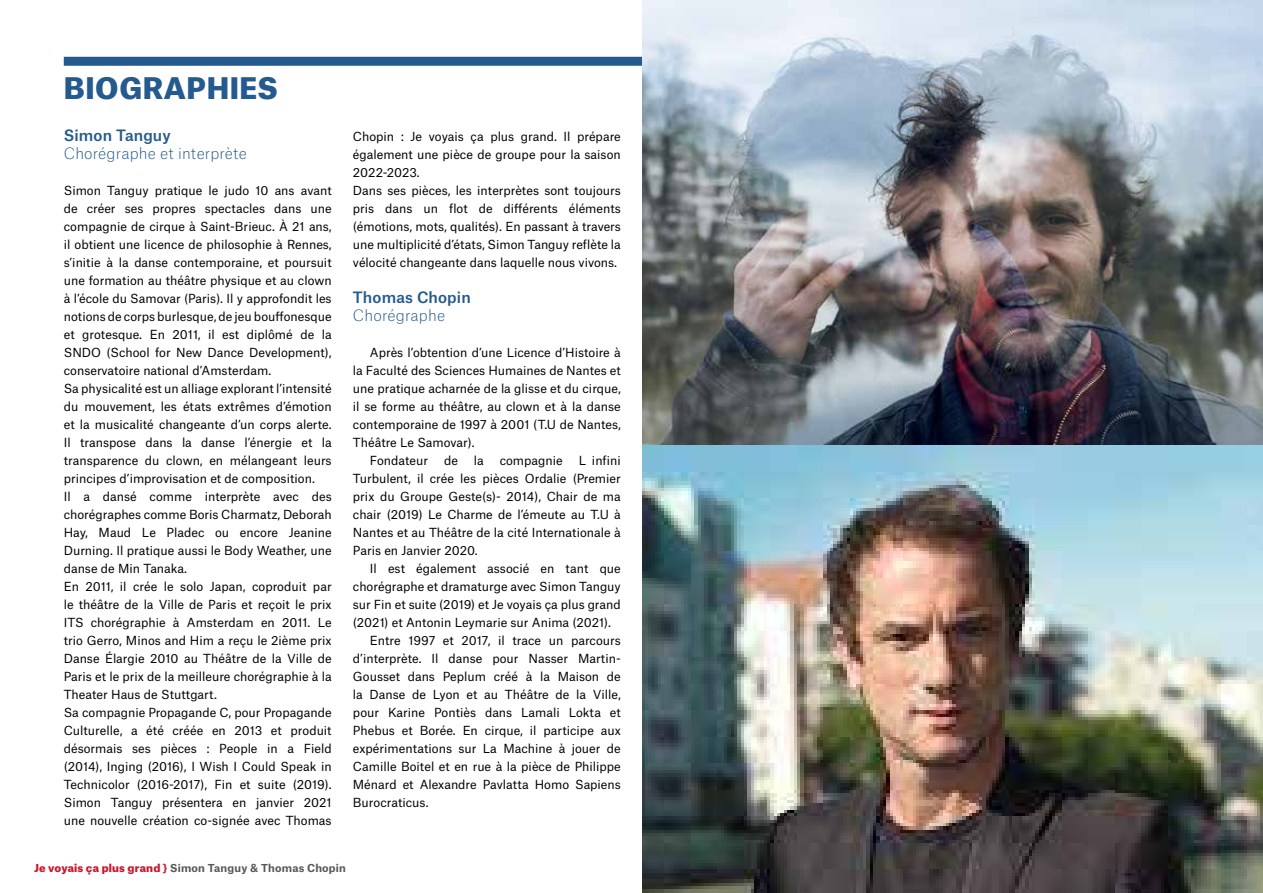
<style>
.page{position:relative;width:1263px;height:893px;background:#fff}
.page>*{position:absolute;margin:0;border:0;box-sizing:border-box;transform-origin:0 0}
.t1{font:900 28.5px "Atlas Grotesk";letter-spacing:.02em;color:#245a8d}
.t2{font:100 15px "Atlas Grotesk";letter-spacing:.01em;color:#245a8d}
.t3{font:500 15px "Atlas Grotesk";letter-spacing:.01em;color:#245a8d}
.t4{font:12px/18px "Atlas Grotesk";color:#000}
.t5{font:700 10.5px "Atlas Grotesk";letter-spacing:.02em;color:#575756}
.s1{font-weight:900;color:#c61a31}
</style>
<div class="page">
<div style="left:64px;top:57px;width:578px;height:9px;background:#245a8d"></div>
<img style="left:642px;top:0;width:621px;height:893px">
<h1 class="t1" style="left:64px;top:65px;width:215px">BIOGRAPHIES</h1>
<p class="t3" style="left:64px;top:123px;width:108px">Simon Tanguy</p>
<p class="t2" style="left:64px;top:142px;width:185px">Chorégraphe et interprète</p>
<p class="t4" style="left:64px;top:180px;width:269px">Simon Tanguy pratique le judo 10 ans avant de créer ses propres spectacles dans une compagnie de cirque à Saint-Brieuc. À 21 ans, il obtient une licence de philosophie à Rennes, s’initie à la danse contemporaine, et poursuit une formation au théâtre physique et au clown à l’école du Samovar (Paris). Il y approfondit les notions de corps burlesque, de jeu bouffonesque et grotesque. En 2011, il est diplômé de la SNDO (School for New Dance Development), conservatoire national d’Amsterdam.<br>Sa physicalité est un alliage explorant l’intensité du mouvement, les états extrêmes d’émotion et la musicalité changeante d’un corps alerte.<br>Il transpose dans la danse l’énergie et la transparence du clown, en mélangeant leurs principes d’improvisation et de composition.<br>Il a dansé comme interprète avec des chorégraphes comme Boris Charmatz, Deborah Hay, Maud Le Pladec ou encore Jeanine Durning. Il pratique aussi le Body Weather, une danse de Min Tanaka.<br>En 2011, il crée le solo Japan, coproduit par le théâtre de la Ville de Paris et reçoit le prix ITS chorégraphie à Amsterdam en 2011. Le trio Gerro, Minos and Him a reçu le 2ième prix Danse Élargie 2010 au Théâtre de la Ville de Paris et le prix de la meilleure chorégraphie à la Theater Haus de Stuttgart.<br>Sa compagnie Propagande C, pour Propagande Culturelle, a été créée en 2013 et produit désormais ses pièces : People in a Field (2014), Inging (2016), I Wish I Could Speak in Technicolor (2016-2017), Fin et suite (2019).<br>Simon Tanguy présentera en janvier 2021 une nouvelle création co-signée avec Thomas</p>
<p class="t4" style="left:353px;top:126px;width:269px">Chopin : Je voyais ça plus grand. Il prépare également une pièce de groupe pour la saison 2022-2023.<br>Dans ses pièces, les interprètes sont toujours pris dans un flot de différents éléments (émotions, mots, qualités). En passant à travers une multiplicité d’états, Simon Tanguy reflète la vélocité changeante dans laquelle nous vivons.</p>
<p class="t3" style="left:353px;top:285px;width:119px">Thomas Chopin</p>
<p class="t2" style="left:353px;top:304px;width:94px">Chorégraphe</p>
<p class="t4" style="left:370px;top:342px;width:252px">Après l’obtention d’une Licence d’Histoire à</p>
<p class="t4" style="left:353px;top:360px;width:269px">la Faculté des Sciences Humaines de Nantes et</p>
<p class="t4" style="left:353px;top:378px;width:269px">une pratique acharnée de la glisse et du cirque,</p>
<p class="t4" style="left:353px;top:396px;width:269px">il se forme au théâtre, au clown et à la danse</p>
<p class="t4" style="left:353px;top:414px;width:269px">contemporaine de 1997 à 2001 (T.U de Nantes,</p>
<p class="t4" style="left:353px;top:432px;width:123px">Théâtre Le Samovar).</p>
<p class="t4" style="left:370px;top:450px;width:60px">Fondateur</p>
<p class="t4" style="left:444px;top:450px;width:15px">de</p>
<p class="t4" style="left:474px;top:450px;width:11px">la</p>
<p class="t4" style="left:500px;top:450px;width:65px">compagnie</p>
<p class="t4" style="left:353px;top:450px;width:269px;text-align:justify;text-indent:226px">Lʼinfini Turbulent, il crée les pièces Ordalie (Premier prix du Groupe Geste(s)- 2014), Chair de ma chair (2019) Le Charme de l’émeute au T.U à Nantes et au Théâtre de la cité Internationale à Paris en Janvier 2020.</p>
<p class="t4" style="left:370px;top:558px;width:252px">Il est également associé en tant que</p>
<p class="t4" style="left:353px;top:576px;width:269px">chorégraphe et dramaturge avec Simon Tanguy</p>
<p class="t4" style="left:353px;top:594px;width:269px">sur Fin et suite (2019) et Je voyais ça plus grand</p>
<p class="t4" style="left:353px;top:612px;width:260px">(2021) et Antonin Leymarie sur Anima (2021).</p>
<p class="t4" style="left:370px;top:630px;width:252px">Entre 1997 et 2017, il trace un parcours</p>
<p class="t4" style="left:353px;top:648px;width:269px">d’interprète. Il danse pour Nasser Martin-</p>
<p class="t4" style="left:353px;top:666px;width:269px">Gousset dans Peplum créé à la Maison de</p>
<p class="t4" style="left:353px;top:684px;width:269px">la Danse de Lyon et au Théâtre de la Ville,</p>
<p class="t4" style="left:353px;top:702px;width:269px">pour Karine Pontiès dans Lamali Lokta et</p>
<p class="t4" style="left:353px;top:720px;width:269px">Phebus et Borée. En cirque, il participe aux</p>
<p class="t4" style="left:353px;top:738px;width:269px">expérimentations sur La Machine à jouer de</p>
<p class="t4" style="left:353px;top:756px;width:269px">Camille Boitel et en rue à la pièce de Philippe</p>
<p class="t4" style="left:353px;top:774px;width:269px">Ménard et Alexandre Pavlatta Homo Sapiens</p>
<p class="t4" style="left:353px;top:792px;width:77px">Burocraticus.</p>
<p class="t5" style="left:34px;top:859px;width:313px"><span class="s1">Je voyais ça plus grand }</span> Simon Tanguy &amp; Thomas Chopin</p>
</div>
